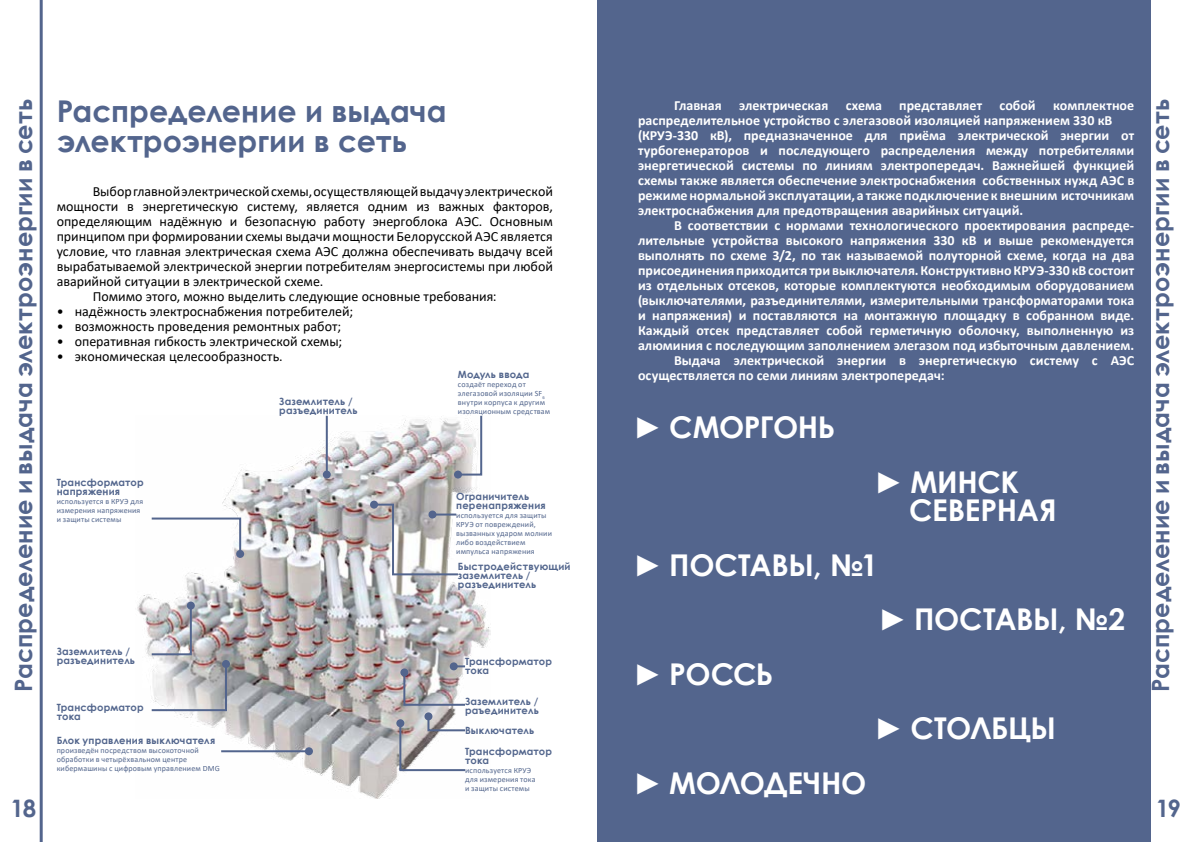
<style>
.page{position:relative;width:1191px;height:842px;background:#fff}
.page>*{position:absolute;margin:0;border:0;box-sizing:border-box;transform-origin:0 0}
.t1{font:700 30px/28.4px "Century Gothic";letter-spacing:-.01em;color:#fff}
.t2{font:700 30px/30px "Century Gothic";color:#53658d}
.t3{font:700 24px "Century Gothic";color:#53658d}
.t4{font:700 14px/15px "Calibri";color:#fff}
.t5{font:14px "Calibri";color:#000}
.t6{font:700 10px/9px "Century Gothic";letter-spacing:.015em;color:#53668d}
.t7{font:8px/9px "Calibri";letter-spacing:.02em;color:#53668d}
</style>
<div class="page">
<hr style="left:40px;top:0;width:3px;height:842px;background:#53658d">
<div style="left:597px;top:0;width:554px;height:842px;background:#53658d"></div>
<img style="left:137px;top:416px;width:353px;height:382px">
<svg style="left:456px;top:415px;width:27px;height:62px"></svg>
<div style="left:454px;top:471px;width:8px;height:8px;background:#53658d;border-radius:50%"></div>
<hr style="left:326px;top:416px;width:2px;height:59px;background:#53658d">
<div style="left:323px;top:471px;width:8px;height:8px;background:#53658d;border-radius:50%"></div>
<svg style="left:150px;top:516px;width:92px;height:40px"></svg>
<div style="left:236px;top:550px;width:8px;height:8px;background:#53658d;border-radius:50%"></div>
<svg style="left:150px;top:604px;width:43px;height:52px;background:#bdbabf"></svg>
<div style="left:187px;top:602px;width:8px;height:8px;background:#53658d;border-radius:50%"></div>
<svg style="left:150px;top:662px;width:78px;height:50px"></svg>
<div style="left:222px;top:660px;width:8px;height:8px;background:#53658d;border-radius:50%"></div>
<hr style="left:221px;top:750px;width:88px;height:2px;background:#53658d">
<div style="left:305px;top:747px;width:8px;height:8px;background:#53658d;border-radius:50%"></div>
<svg style="left:372px;top:503px;width:88px;height:73px"></svg>
<div style="left:370px;top:501px;width:8px;height:8px;background:#53658d;border-radius:50%"></div>
<svg style="left:450px;top:662px;width:8px;height:8px"></svg>
<svg style="left:402px;top:665px;width:65px;height:42px"></svg>
<div style="left:400px;top:668px;width:8px;height:8px;background:#53658d;border-radius:50%"></div>
<svg style="left:398px;top:714px;width:69px;height:58px"></svg>
<div style="left:396px;top:719px;width:8px;height:8px;background:#53658d;border-radius:50%"></div>
<h2 class="t3" style="left:5px;top:692px;width:594px;rotate:-90deg">Распределение и выдача электроэнергии в сеть</h2>
<h2 class="t3" style="left:10px;top:790px;width:27px">18</h2>
<h1 class="t2" style="left:57px;top:94px;width:391px">Распределение и выдача электроэнергии в сеть</h1>
<p class="t5" style="left:93px;top:182px;width:462px">Выбор главной электрической схемы, осуществляющей выдачу электрической</p>
<p class="t5" style="left:57px;top:197px;width:498px">мощности в энергетическую систему, является одним из важных факторов,</p>
<p class="t5" style="left:57px;top:212px;width:498px">определяющим надёжную и безопасную работу энергоблока АЭС. Основным</p>
<p class="t5" style="left:57px;top:227px;width:498px">принципом при формировании схемы выдачи мощности Белорусской АЭС является</p>
<p class="t5" style="left:57px;top:242px;width:498px">условие, что главная электрическая схема АЭС должна обеспечивать выдачу всей</p>
<p class="t5" style="left:57px;top:257px;width:498px">вырабатываемой электрической энергии потребителям энергосистемы при любой</p>
<p class="t5" style="left:57px;top:272px;width:268px">аварийной ситуации в электрической схеме.</p>
<p class="t5" style="left:93px;top:287px;width:405px">Помимо этого, можно выделить следующие основные требования:</p>
<p class="t5" style="left:57px;top:302px;width:298px">• надёжность электроснабжения потребителей;</p>
<p class="t5" style="left:57px;top:317px;width:286px">• возможность проведения ремонтных работ;</p>
<p class="t5" style="left:57px;top:332px;width:287px">• оперативная гибкость электрической схемы;</p>
<p class="t5" style="left:57px;top:347px;width:227px">• экономическая целесообразность.</p>
<p class="t6" style="left:57px;top:477px;width:89px">Трансформатор напряжения</p>
<p class="t7" style="left:57px;top:497px;width:88px">используется в КРУЭ для измерения напряжения и защиты системы</p>
<p class="t6" style="left:57px;top:647px;width:80px">Заземлитель / разъединитель</p>
<p class="t6" style="left:57px;top:702px;width:89px">Трансформатор тока</p>
<p class="t6" style="left:57px;top:736px;width:160px">Блок управления выключателя</p>
<p class="t7" style="left:57px;top:746px;width:164px">произведён посредством высокоточной обработки в четырёхвальном центре кибермашины с цифровым управлением DMG</p>
<p class="t6" style="left:279px;top:396px;width:80px">Заземлитель / разъединитель</p>
<p class="t6" style="left:458px;top:370px;width:73px">Модуль ввода</p>
<p class="t7" style="left:458px;top:380px;width:94px">создаёт переход от элегазовой изоляции SF<sub>6 </sub>внутри корпуса к другим изоляционным средствам</p>
<p class="t6" style="left:456px;top:492px;width:91px">Ограничитель перенапряжения</p>
<p class="t7" style="left:456px;top:511px;width:97px">используется для защиты<br>КРУЭ от повреждений, вызванных ударом молнии либо воздействием импульса напряжения</p>
<p class="t6" style="left:458px;top:562px;width:114px">Быстродействующий заземлитель / разъединитель</p>
<p class="t6" style="left:465px;top:656px;width:89px">Трансформатор тока</p>
<p class="t6" style="left:465px;top:696px;width:75px">Заземлитель / раъединитель</p>
<p class="t6" style="left:465px;top:725px;width:71px">Выключатель</p>
<p class="t6" style="left:465px;top:746px;width:89px">Трансформатор тока</p>
<p class="t7" style="left:465px;top:765px;width:72px">используется КРУЭ для измерения тока и защиты системы</p>
<p class="t4" style="left:638px;top:97px;width:498px;text-indent:36px">Главная электрическая схема представляет собой комплектное распределительное устройство с элегазовой изоляцией напряжением 330 кВ (КРУЭ-330 кВ), предназначенное для приёма электрической энергии от турбогенераторов и последующего распределения между потребителями энергетической системы по линиям электропередач. Важнейшей функцией схемы также является обеспечение электроснабжения собственных нужд АЭС в режиме нормальной эксплуатации, а также подключение к внешним источникам электроснабжения для предотвращения аварийных ситуаций.</p>
<p class="t4" style="left:674px;top:217px;width:462px">В соответствии с нормами технологического проектирования распреде-</p>
<p class="t4" style="left:638px;top:232px;width:498px">лительные устройства высокого напряжения 330 кВ и выше рекомендуется</p>
<p class="t4" style="left:638px;top:247px;width:498px">выполнять по схеме 3/2, по так называемой полуторной схеме, когда на два</p>
<p class="t4" style="left:638px;top:262px;width:498px">присоединения приходится три выключателя. Конструктивно КРУЭ-330 кВ состоит</p>
<p class="t4" style="left:638px;top:277px;width:498px">из отдельных отсеков, которые комплектуются необходимым оборудованием</p>
<p class="t4" style="left:638px;top:292px;width:498px">(выключателями, разъединителями, измерительными трансформаторами тока</p>
<p class="t4" style="left:638px;top:307px;width:498px">и напряжения) и поставляются на монтажную площадку в собранном виде.</p>
<p class="t4" style="left:638px;top:322px;width:498px">Каждый отсек представляет собой герметичную оболочку, выполненную из</p>
<p class="t4" style="left:638px;top:337px;width:498px">алюминия с последующим заполнением элегазом под избыточным давлением.</p>
<p class="t4" style="left:674px;top:352px;width:462px">Выдача электрической энергии в энергетическую систему с АЭС</p>
<p class="t4" style="left:638px;top:367px;width:308px">осуществляется по семи линиям электропередач:</p>
<h1 class="t1" style="left:633px;top:412px;width:203px">► СМОРГОНЬ</h1>
<h1 class="t1" style="left:909px;top:466px;width:149px;text-indent:-35px">► МИНСК<br>СЕВЕРНАЯ</h1>
<h1 class="t1" style="left:633px;top:549px;width:246px">► ПОСТАВЫ, №1</h1>
<h1 class="t1" style="left:633px;top:658px;width:141px">► РОССЬ</h1>
<h1 class="t1" style="left:878px;top:604px;width:249px">► ПОСТАВЫ, №2</h1>
<h1 class="t1" style="left:633px;top:767px;width:235px">► МОЛОДЕЧНО</h1>
<h1 class="t1" style="left:874px;top:713px;width:183px">► СТОЛБЦЫ</h1>
<h2 class="t3" style="left:1142px;top:692px;width:594px;rotate:-90deg">Распределение и выдача электроэнергии в сеть</h2>
<h2 class="t3" style="left:1155px;top:790px;width:27px">19</h2>
</div>
